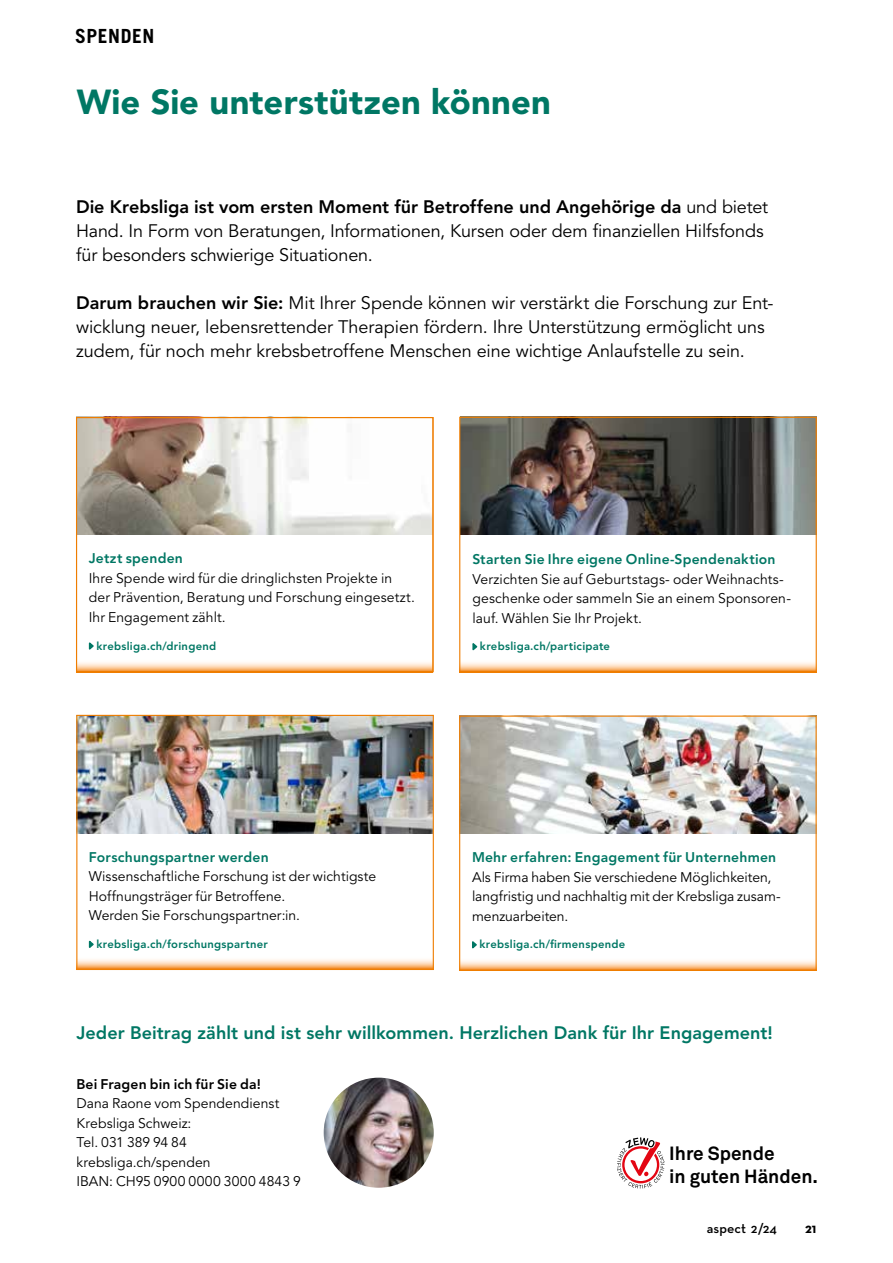
<style>
.page{position:relative;width:893px;height:1263px;background:#fff}
.page>*{position:absolute;margin:0;border:0;box-sizing:border-box;transform-origin:0 0}
.t1{font:900 34.5px "Avenir LT Std";letter-spacing:.005em;color:#007764}
.t2{font:700 19.5px "Trade Gothic LT Com";letter-spacing:.03em;color:#000}
.t3{font:700 18.9px/22.6px "Akkurat Std";color:#000}
.t4{font:18px/24px "Avenir LT Std";letter-spacing:-.005em;color:#000}
.t5{font:800 18px "Avenir LT Std";letter-spacing:.005em;color:#007764}
.t6{font:13.95px/19.5px "Avenir LT Std";letter-spacing:.005em;color:#000}
.t7{font:800 13.95px "Avenir LT Std";letter-spacing:.015em;color:#007764}
.t8{font:800 13.95px "Avenir LT Std";letter-spacing:.01em;color:#000}
.t9{font:600 13.95px "Neutraface Text";letter-spacing:.005em;color:#000}
.t10{font:700 13.95px "Neutraface Text";color:#000}
.t11{font:800 11.25px "Avenir LT Std";letter-spacing:.025em;color:#007764}
.s1{font-weight:800}
</style>
<div class="page">
<img style="left:461px;top:419px;width:354px;height:116px">
<img style="left:78px;top:717px;width:354px;height:116px">
<img style="left:461px;top:717px;width:354px;height:116px">
<img style="left:78px;top:419px;width:353px;height:116px">
<svg style="left:78px;top:959px;width:354px;height:9px;background:#fbd4ae"></svg>
<svg style="left:461px;top:960px;width:354px;height:9px;background:#fcd7b4"></svg>
<svg style="left:461px;top:662px;width:354px;height:8px;background:#fcdbba"></svg>
<svg style="left:78px;top:662px;width:353px;height:8px;background:#fcdbba"></svg>
<svg style="left:472px;top:643px;width:6px;height:8px"></svg>
<svg style="left:88px;top:940px;width:6px;height:8px"></svg>
<svg style="left:472px;top:941px;width:5px;height:8px"></svg>
<svg style="left:617px;top:1137px;width:47px;height:51px"></svg>
<img style="left:324px;top:1078px;width:110px;height:110px;border-radius:55px">
<svg style="left:88px;top:642px;width:6px;height:8px"></svg>
<div style="left:76px;top:417px;width:358px;height:255px;border:1px solid #ef7d00"></div>
<div style="left:459px;top:417px;width:358px;height:255px;border:1px solid #ef7d00"></div>
<div style="left:76px;top:715px;width:358px;height:255px;border:1px solid #ef7d00"></div>
<div style="left:459px;top:715px;width:358px;height:256px;border:1px solid #ef7d00"></div>
<h2 class="t2" style="left:75px;top:24px;width:81px">SPENDEN</h2>
<h1 class="t1" style="left:77px;top:82px;width:476px">Wie Sie unterstützen können</h1>
<p class="t4" style="left:76px;top:196px;width:694px"><span class="s1">Die Krebsliga ist vom ersten Moment für Betroffene und Angehörige da</span> und bietet<br>Hand. In Form von Beratungen, Informationen, Kursen oder dem finanziellen Hilfsfonds für besonders schwierige Situationen.</p>
<p class="t4" style="left:76px;top:292px;width:699px"><span class="s1">Darum brauchen wir Sie:</span> Mit Ihrer Spende können wir verstärkt die Forschung zur Ent&shy;wicklung neuer, lebensrettender Therapien fördern. Ihre Unterstützung ermöglicht uns zudem, für noch mehr krebsbetroffene Menschen eine wichtige Anlaufstelle zu sein.</p>
<p class="t7" style="left:89px;top:550px;width:96px">Jetzt spenden</p>
<p class="t6" style="left:89px;top:569px;width:328px">Ihre Spende wird für die dringlichsten Projekte in der Prävention, Beratung und Forschung eingesetzt.<br>Ihr Engagement zählt.</p>
<p class="t11" style="left:96px;top:639px;width:121px">krebsliga.ch/dringend</p>
<p class="t7" style="left:472px;top:551px;width:305px">Starten Sie Ihre eigene Online-Spendenaktion</p>
<p class="t6" style="left:472px;top:569px;width:319px">Verzichten Sie auf Geburtstags- oder Weihnachts&shy;geschenke oder sammeln Sie an einem Sponsoren&shy;lauf. Wählen Sie Ihr Projekt.</p>
<p class="t11" style="left:480px;top:640px;width:132px">krebsliga.ch/participate</p>
<p class="t7" style="left:89px;top:849px;width:181px">Forschungspartner werden</p>
<p class="t6" style="left:89px;top:867px;width:289px">Wissenschaftliche Forschung ist der wichtigste<br>Hoffnungsträger für Betroffene.<br>Werden Sie Forschungspartner:in.</p>
<p class="t11" style="left:96px;top:937px;width:173px">krebsliga.ch/forschungspartner</p>
<p class="t7" style="left:472px;top:849px;width:306px">Mehr erfahren: Engagement für Unternehmen</p>
<p class="t6" style="left:472px;top:867px;width:310px">Als Firma haben Sie verschiedene Möglichkeiten, langfristig und nachhaltig mit der Krebsliga zusam&shy;menzuarbeiten.</p>
<p class="t11" style="left:480px;top:938px;width:147px">krebsliga.ch/firmenspende</p>
<p class="t5" style="left:77px;top:1022px;width:698px">Jeder Beitrag zählt und ist sehr willkommen. Herzlichen Dank für Ihr Engagement!</p>
<p class="t8" style="left:77px;top:1076px;width:186px">Bei Fragen bin ich für Sie da!</p>
<p class="t6" style="left:77px;top:1094px;width:226px">Dana Raone vom Spendendienst<br>Krebsliga Schweiz:<br>Tel. 031 389 94 84 krebsliga.ch/spenden<br>IBAN: CH95 0900 0000 3000 4843 9</p>
<h3 class="t3" style="left:669px;top:1142px;width:150px">Ihre Spende<br>in guten Händen.</h3>
<p class="t9" style="left:707px;top:1219px;width:72px">aspect 2/24</p>
<p class="t10" style="left:805px;top:1219px;width:13px">21</p>
</div>
